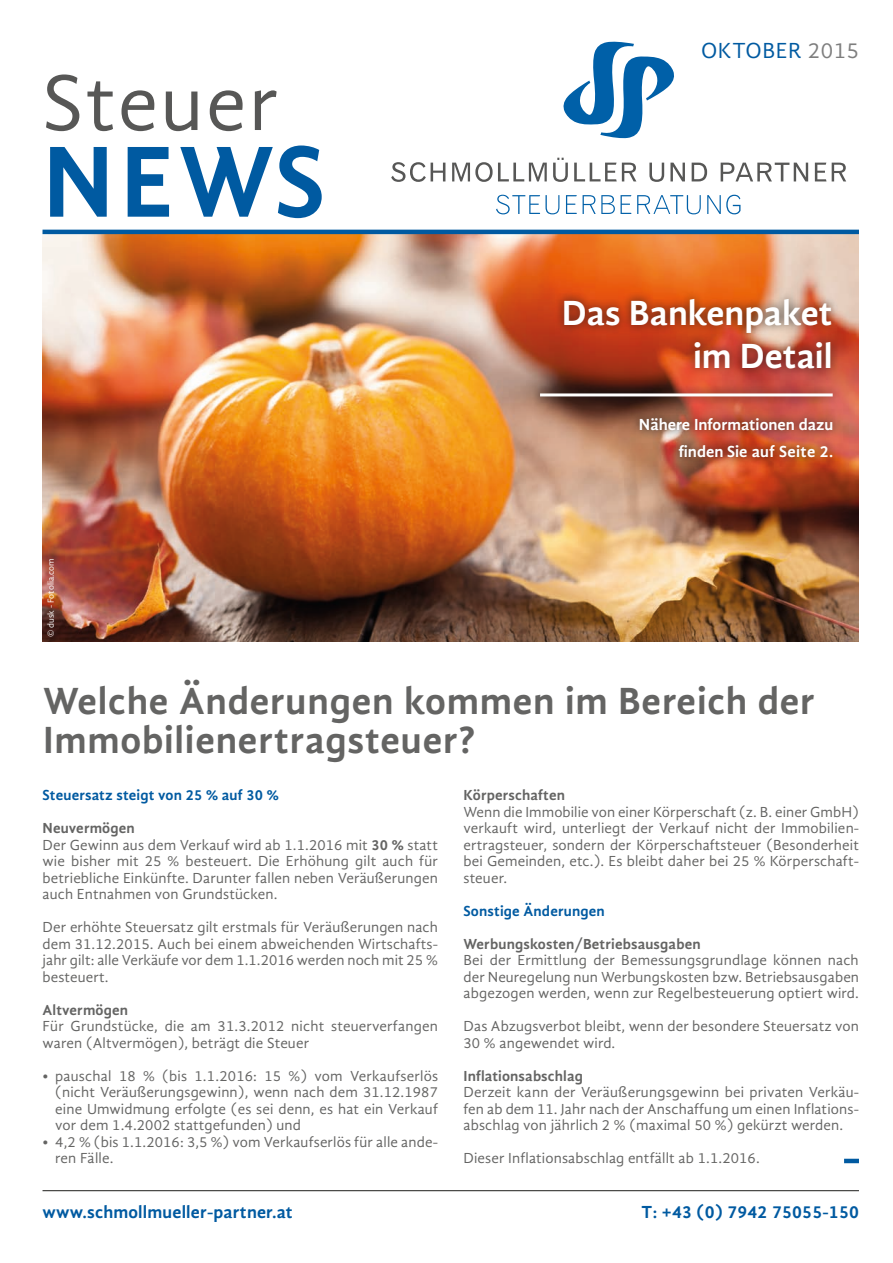
<style>
.page{position:relative;width:893px;height:1263px;background:#fff}
.page>*{position:absolute;margin:0;border:0;box-sizing:border-box;transform-origin:0 0}
.t1{font:700 104.1px "Gandhi Sans";color:#005aa1}
.t2{font:81.15px "Gandhi Sans";letter-spacing:.03em;color:#575756}
.t3{font:700 39px/39px "Gandhi Sans";letter-spacing:.02em;color:#646463}
.t4{font:700 36px/43.2px "Gandhi Sans";color:#fff;text-align:right}
.t5{font:22.5px "Gandhi Sans";letter-spacing:.025em;color:#005aa1}
.t6{font:700 18px "Gandhi Sans";letter-spacing:.01em;color:#005aa1}
.t7{font:700 16.5px/27px "Gandhi Sans";color:#fff;text-align:right}
.t8{font:15px/16.5px "Gandhi Sans";letter-spacing:.01em;color:#646463;text-align:justify}
.t9{font:700 15px "Gandhi Sans";letter-spacing:.01em;color:#646463}
.t10{font:700 15px "Gandhi Sans";letter-spacing:.01em;color:#005aa1}
.t11{font:9px "Gandhi Sans";color:#fff}
.s1{color:#7e7e7e}
.s2{font-weight:700}
</style>
<div class="page">
<img style="left:43px;top:234px;width:815px;height:408px">
<hr style="left:844px;top:1159px;width:15px;height:4px;background:#005aa1">
<div style="left:531px;top:290px;width:310px;height:116px;background:#1d1d1b;opacity:.75"></div>
<hr style="left:540px;top:393px;width:293px;height:3px;background:#fff">
<img style="left:631px;top:409px;width:211px;height:57px">
<svg style="left:496px;top:195px;width:244px;height:19px"></svg>
<svg style="left:391px;top:158px;width:455px;height:24px"></svg>
<svg style="left:563px;top:41px;width:111px;height:98px"></svg>
<hr style="left:43px;top:230px;width:816px;height:4px;background:#005aa1">
<hr style="left:43px;top:1190px;width:816px;height:1px;background:#1d1d1b">
<h2 class="t2" style="left:43px;top:57px;width:237px">Steuer</h2>
<h1 class="t1" style="left:43px;top:122px;width:284px">NEWS</h1>
<p class="t11" style="left:46px;top:637px;width:80px;rotate:-90deg">© dusk - Fotolia.com</p>
<h3 class="t5" style="left:701px;top:38px;width:159px">OKTOBER <span class="s1">2015</span></h3>
<h3 class="t4" style="left:562px;top:291px;width:272px">Das Bankenpaket im Detail</h3>
<p class="t7" style="left:639px;top:410px;width:196px">Nähere Informationen dazu finden Sie auf Seite 2.</p>
<h3 class="t3" style="left:43px;top:681px;width:773px">Welche Änderungen kommen im Bereich der<br>Immobilienertragsteuer?</h3>
<p class="t10" style="left:43px;top:786px;width:238px">Steuersatz steigt von 25 % auf 30 %</p>
<p class="t8" style="left:43px;top:820px;width:397px;text-align:left"><span class="s2">Neuvermögen<br></span>Der Gewinn aus dem Verkauf wird ab 1.1.2016 mit <span class="s2">30 %</span> statt wie bisher mit 25 % besteuert. Die Erhöhung gilt auch für betriebliche Einkünfte. Darunter fallen neben Veräußerungen auch Entnahmen von Grundstücken.</p>
<p class="t8" style="left:43px;top:919px;width:397px">Der erhöhte Steuersatz gilt erstmals für Veräußerungen nach dem 31.12.2015. Auch bei einem abweichenden Wirtschafts&shy;jahr gilt: alle Verkäufe vor dem 1.1.2016 werden noch mit 25 % besteuert.</p>
<p class="t9" style="left:43px;top:1001px;width:87px">Altvermögen</p>
<p class="t8" style="left:43px;top:1018px;width:397px">Für Grundstücke, die am 31.3.2012 nicht steuerverfangen waren (Altvermögen), beträgt die Steuer</p>
<p class="t8" style="left:55px;top:1067px;width:384px;text-indent:-13px">• pauschal 18 % (bis 1.1.2016: 15 %) vom Verkaufserlös (nicht Veräußerungsgewinn), wenn nach dem 31.12.1987 eine Umwidmung erfolgte (es sei denn, es hat ein Verkauf vor dem 1.4.2002 stattgefunden) und</p>
<p class="t8" style="left:55px;top:1133px;width:384px;text-indent:-13px">• 4,2 % (bis 1.1.2016: 3,5 %) vom Verkaufserlös für alle ande&shy;ren Fälle.</p>
<p class="t9" style="left:463px;top:786px;width:103px">Körperschaften</p>
<p class="t8" style="left:463px;top:803px;width:397px">Wenn die Immobilie von einer Körperschaft (z. B. einer GmbH) verkauft wird, unterliegt der Verkauf nicht der Immobilien&shy;ertragsteuer, sondern der Körperschaftsteuer (Besonderheit bei Gemeinden, etc.). Es bleibt daher bei 25 % Körperschaft&shy;steuer.</p>
<p class="t10" style="left:463px;top:902px;width:143px">Sonstige Änderungen</p>
<p class="t9" style="left:463px;top:935px;width:239px">Werbungskosten/Betriebsausgaben</p>
<p class="t8" style="left:463px;top:952px;width:397px">Bei der Ermittlung der Bemessungsgrundlage können nach der Neuregelung nun Werbungskosten bzw. Betriebsausgaben abgezogen werden, wenn zur Regelbesteuerung optiert wird.</p>
<p class="t8" style="left:463px;top:1018px;width:397px">Das Abzugsverbot bleibt, wenn der besondere Steuersatz von<br>30 % angewendet wird.</p>
<p class="t9" style="left:463px;top:1067px;width:121px">Inflationsabschlag</p>
<p class="t8" style="left:463px;top:1084px;width:397px">Derzeit kann der Veräußerungsgewinn bei privaten Verkäu&shy;fen ab dem 11. Jahr nach der Anschaffung um einen Inflations&shy;abschlag von jährlich 2 % (maximal 50 %) gekürzt werden.</p>
<p class="t8" style="left:463px;top:1150px;width:298px">Dieser Inflationsabschlag entfällt ab 1.1.2016.</p>
<p class="t6" style="left:43px;top:1202px;width:252px">www.schmollmueller-partner.at</p>
<p class="t6" style="left:641px;top:1202px;width:219px">T: +43 (0) 7942 75055-150</p>
</div>
